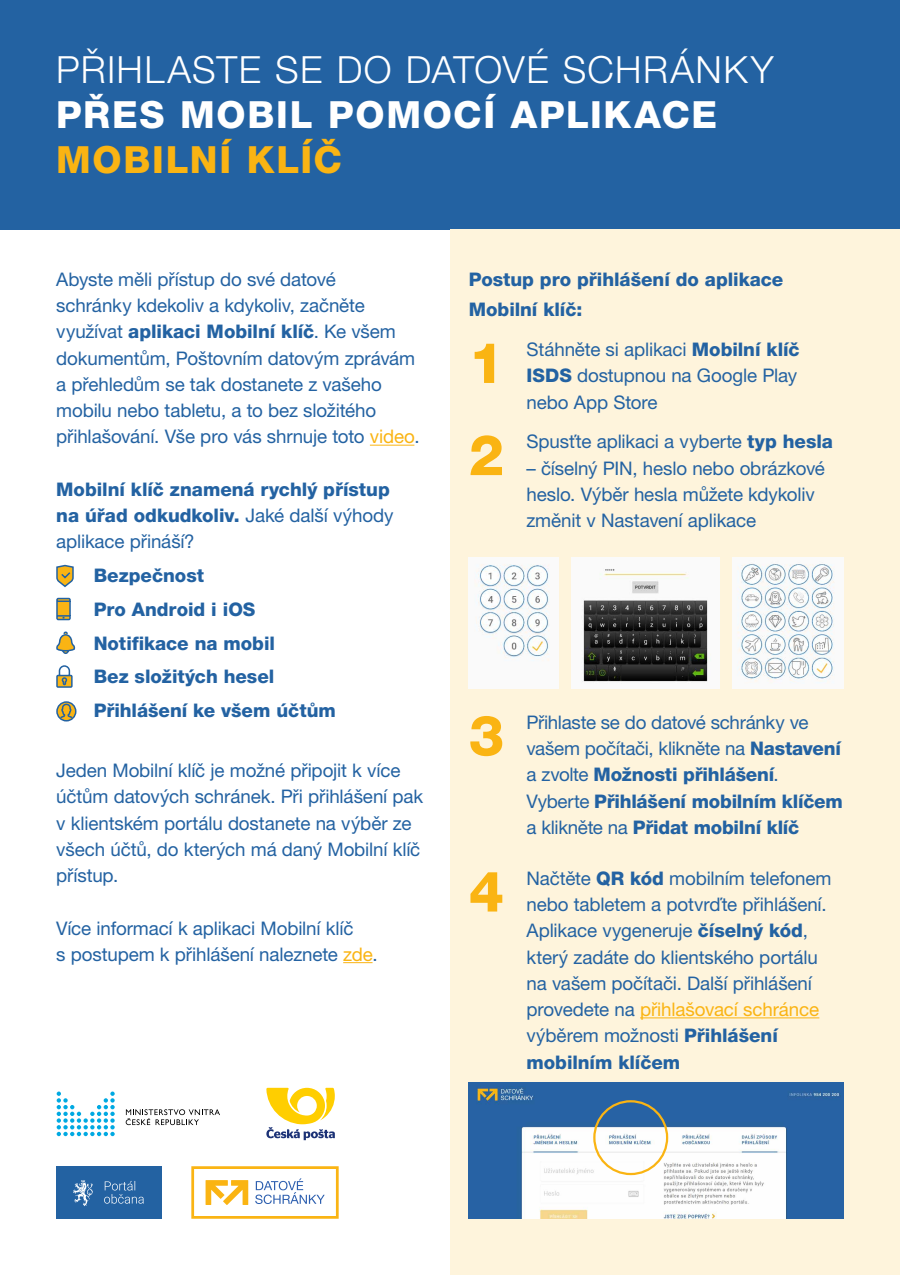
<style>
.page{position:relative;width:900px;height:1275px;background:#fff}
.page>*{position:absolute;margin:0;border:0;box-sizing:border-box;transform-origin:0 0}
.t1{font:800 56.25px "Helvetica Neue LT Pro";color:#fab413}
.t2{font:300 37.5px "Helvetica Neue LT Pro";letter-spacing:.035em;color:#fff}
.t3{font:800 37.5px "Helvetica Neue LT Pro";letter-spacing:.045em;color:#fff}
.t4{font:800 37.5px "Helvetica Neue LT Pro";letter-spacing:.045em;color:#fab413}
.t5{font:18.75px/26.2px "Helvetica Neue LT Pro";letter-spacing:-.01em;color:#2362a2}
.t6{font:800 18.75px/33.8px "Helvetica Neue LT Pro";color:#2362a2}
.s1{font-weight:800}
.s2{color:#fab413}
.s3{font-weight:400}
</style>
<div class="page">
<hr style="left:370px;top:445px;width:44px;height:1px;background:#fab413">
<hr style="left:343px;top:962px;width:30px;height:1px;background:#fab413">
<svg style="left:56px;top:564px;width:18px;height:24px"></svg>
<svg style="left:56px;top:597px;width:15px;height:24px"></svg>
<svg style="left:56px;top:631px;width:20px;height:23px"></svg>
<svg style="left:56px;top:665px;width:17px;height:23px"></svg>
<svg style="left:56px;top:701px;width:21px;height:21px"></svg>
<div style="left:0;top:0;width:900px;height:229px;background:#2362a2"></div>
<svg style="left:126px;top:1109px;width:94px;height:16px"></svg>
<svg style="left:57px;top:1092px;width:58px;height:44px"></svg>
<svg style="left:255px;top:1178px;width:70px;height:26px"></svg>
<svg style="left:206px;top:1180px;width:42px;height:25px"></svg>
<div style="left:191px;top:1166px;width:148px;height:53px;border:3px solid #fab413"></div>
<div style="left:56px;top:1166px;width:105px;height:53px;background:#2362a2"></div>
<svg style="left:73px;top:1180px;width:20px;height:26px"></svg>
<svg style="left:104px;top:1181px;width:40px;height:23px"></svg>
<svg style="left:266px;top:1088px;width:69px;height:52px"></svg>
<div style="left:450px;top:229px;width:450px;height:1046px;background:#fef4dc"></div>
<hr style="left:640px;top:1017px;width:179px;height:1px;background:#fab413">
<img style="left:469px;top:557px;width:90px;height:131px">
<img style="left:571px;top:557px;width:149px;height:131px">
<img style="left:732px;top:557px;width:112px;height:131px">
<img style="left:469px;top:1083px;width:375px;height:136px">
<div style="left:593px;top:1100px;width:75px;height:75px;border:2px solid #fab413;border-radius:50%"></div>
<h2 class="t2" style="left:56px;top:47px;width:719px">PŘIHLASTE SE DO DATOVÉ SCHRÁNKY</h2>
<h2 class="t3" style="left:56px;top:92px;width:663px">PŘES MOBIL POMOCÍ APLIKACE</h2>
<h2 class="t4" style="left:56px;top:137px;width:287px">MOBILNÍ KLÍČ</h2>
<p class="t5" style="left:56px;top:266px;width:365px">Abyste měli přístup do své datové<br>schránky kdekoliv a kdykoliv, začněte využívat <span class="s1">aplikaci Mobilní klíč</span>. Ke všem dokumentům, Poštovním datovým zprávám a přehledům se tak dostanete z vašeho mobilu nebo tabletu, a to bez složitého přihlašování. Vše pro vás shrnuje toto <span class="s2">video</span>.</p>
<p class="t6" style="left:56px;top:476px;width:339px;line-height:26.2px">Mobilní klíč znamená rychlý přístup na úřad odkudkoliv. <span class="s3">Jaké další výhody aplikace přináší?</span></p>
<p class="t6" style="left:94px;top:558px;width:244px">Bezpečnost<br>Pro Android i iOS<br>Notifikace na mobil<br>Bez složitých hesel<br>Přihlášení ke všem účtům</p>
<p class="t5" style="left:56px;top:757px;width:369px">Jeden Mobilní klíč je možné připojit k více účtům datových schránek. Při přihlášení pak v klientském portálu dostanete na výběr ze všech účtů, do kterých má daný Mobilní klíč přístup.</p>
<p class="t5" style="left:56px;top:914px;width:323px">Více informací k aplikaci Mobilní klíč<br>s postupem k přihlášení naleznete <span class="s2">zde</span>.</p>
<p class="t6" style="left:469px;top:264px;width:316px;line-height:30px">Postup pro přihlášení do aplikace<br>Mobilní klíč:</p>
<p class="t5" style="left:526px;top:336px;width:275px">Stáhněte si aplikaci <span class="s1">Mobilní klíč<br>ISDS</span> dostupnou na Google Play nebo App Store</p>
<h1 class="t1" style="left:469px;top:329px;width:37px">1</h1>
<h1 class="t1" style="left:469px;top:422px;width:37px">2</h1>
<p class="t5" style="left:526px;top:428px;width:308px">Spusťte aplikaci a vyberte <span class="s1">typ hesla</span></p>
<p class="t5" style="left:526px;top:455px;width:300px">– číselný PIN, heslo nebo obrázkové heslo. Výběr hesla můžete kdykoliv změnit v Nastavení aplikace</p>
<h1 class="t1" style="left:469px;top:702px;width:37px">3</h1>
<h1 class="t1" style="left:469px;top:858px;width:37px">4</h1>
<p class="t5" style="left:526px;top:709px;width:318px">Přihlaste se do datové schránky ve vašem počítači, klikněte na <span class="s1">Nastavení </span>a zvolte <span class="s1">Možnosti přihlášení</span>.<br>Vyberte <span class="s1">Přihlášení mobilním klíčem </span>a klikněte na <span class="s1">Přidat mobilní klíč</span></p>
<p class="t5" style="left:526px;top:865px;width:307px">Načtěte <span class="s1">QR kód</span> mobilním telefonem nebo tabletem a potvrďte přihlášení.<br>Aplikace vygeneruje <span class="s1">číselný kód</span>, který zadáte do klientského portálu na vašem počítači. Další přihlášení provedete na <span class="s2">přihlašovací schránce </span>výběrem možnosti <span class="s1">Přihlášení mobilním klíčem</span></p>
</div>
